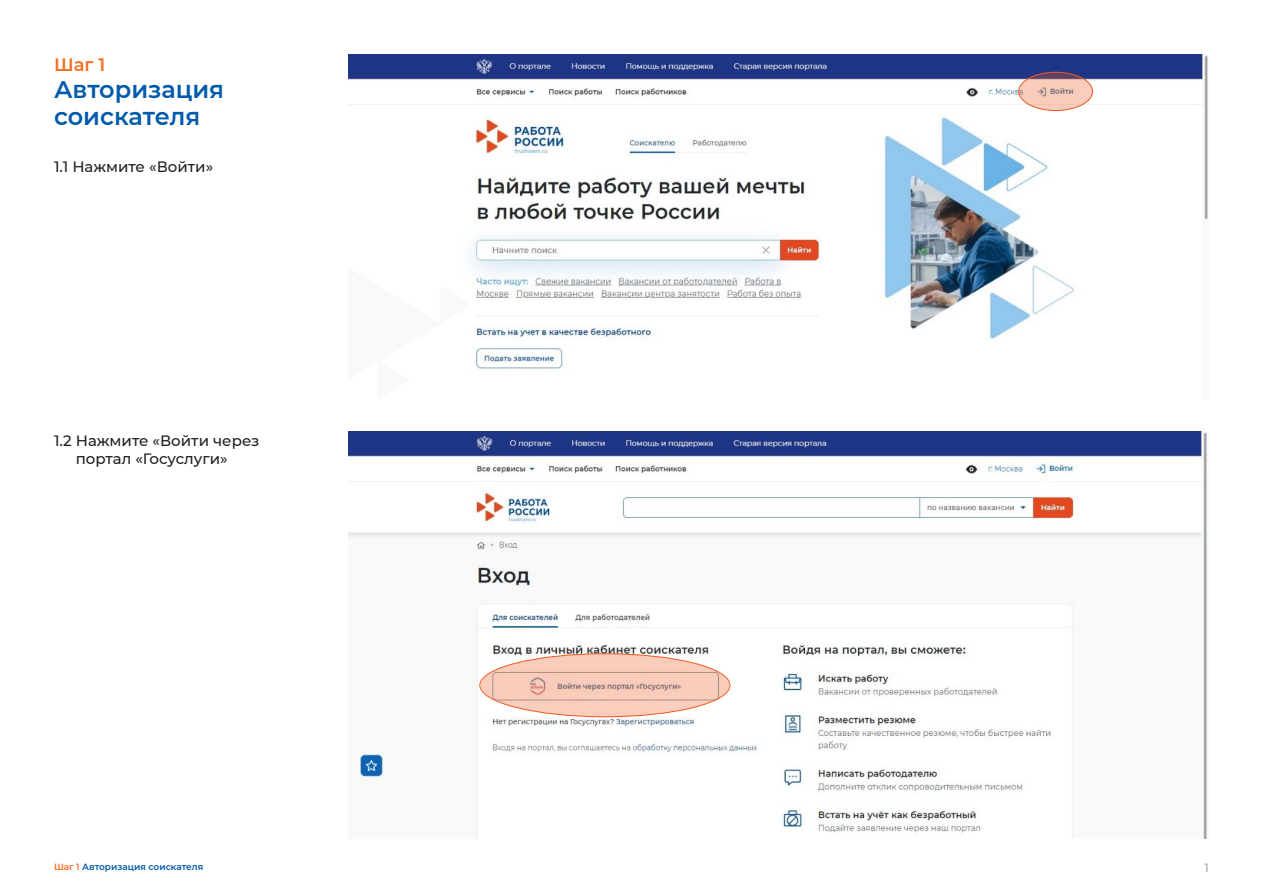
<style>
.page{position:relative;width:1263px;height:893px;background:#fff}
.page>*{position:absolute;margin:0;border:0;box-sizing:border-box;transform-origin:0 0}
.t1{font:600 24px/27px "Montserrat";color:#015aaa}
.t2{font:600 18px "Montserrat";color:#f36e21}
.t3{font:500 15px/18px "Montserrat";color:#231f20}
.t4{font:500 12px "Montserrat";color:#a8a9ad}
.t5{font:600 9px "Montserrat";color:#015aaa}
.s1{color:#f36e21}
</style>
<div class="page">
<img style="left:348px;top:54px;width:860px;height:315px">
<svg style="left:1019px;top:72px;width:74px;height:39px;background:#e3b5a9"></svg>
<div style="left:1018px;top:72px;width:75px;height:39px;border:1px solid #f15921;border-radius:50%"></div>
<img style="left:348px;top:431px;width:859px;height:408px">
<svg style="left:481px;top:654px;width:248px;height:63px;background:#f2c4b4"></svg>
<p class="t2" style="left:54px;top:52px;width:53px">Шаг 1</p>
<p class="t1" style="left:54px;top:75px;width:172px">Авторизация соискателя</p>
<p class="t3" style="left:54px;top:157px;width:161px">1.1 Нажмите «Войти»</p>
<p class="t3" style="left:76px;top:431px;width:185px;text-indent:-22px">1.2 Нажмите «Войти через портал «Госуслуги»</p>
<p class="t5" style="left:54px;top:861px;width:151px"><span class="s1">Шаг 1</span> Авторизация соискателя</p>
<p class="t4" style="left:1204px;top:859px;width:6px">1</p>
</div>
